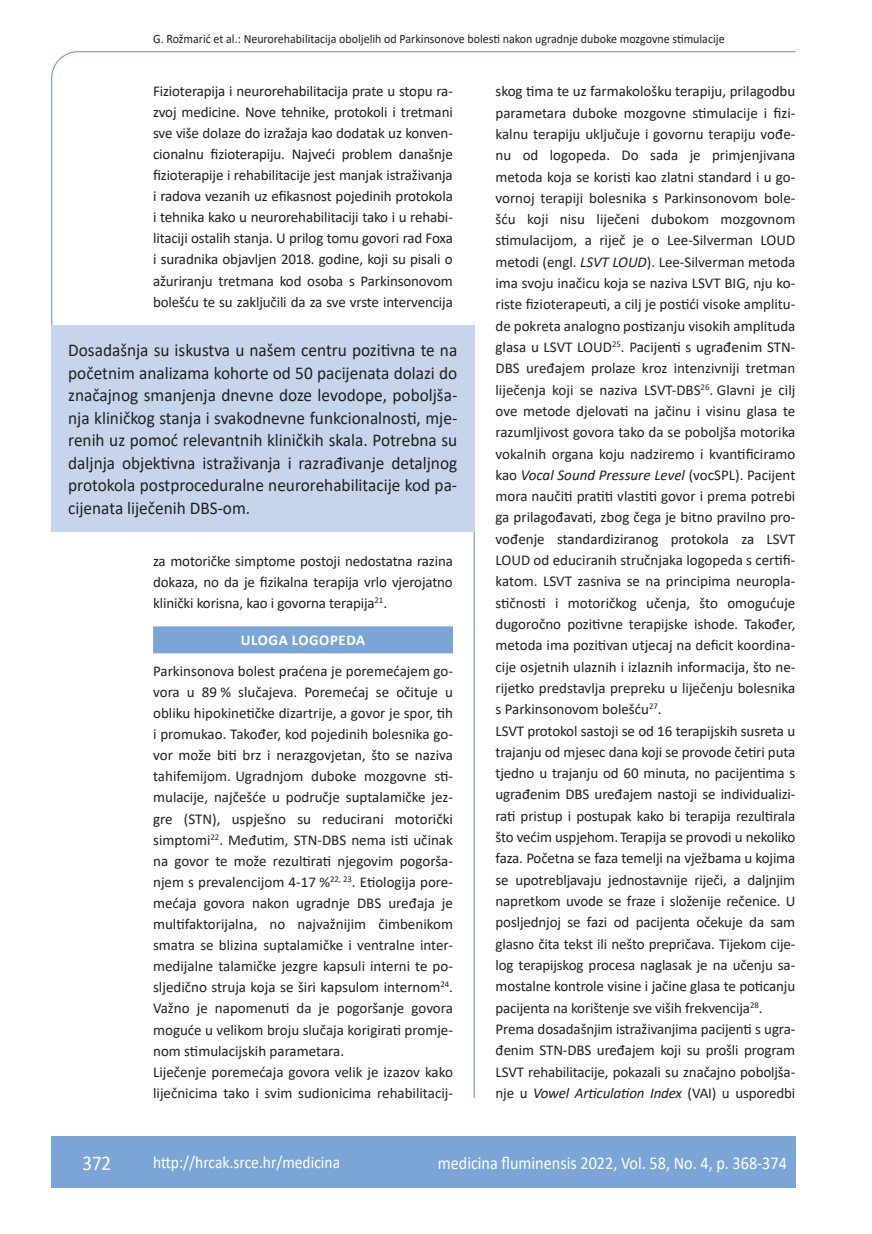
<style>
.page{position:relative;width:872px;height:1234px;background:#fff}
.page>*{position:absolute;margin:0;border:0;box-sizing:border-box;transform-origin:0 0}
.t1{font:21px "Calibri";color:#fff;scale:.9 1}
.t2{font:18px/22.5px "Calibri";color:#231f20;text-align:justify;scale:.96 1}
.t3{font:18px "Calibri";color:#fff;scale:.9 1}
.t4{font:17.25px "Calibri";color:#fff;scale:.9 1}
.t5{font:15px/21.3px "Calibri";color:#231f20;text-align:justify}
.t6{font:700 15px "Calibri";letter-spacing:.04em;color:#fff}
.t7{font:12.75px "Calibri";color:#231f20;scale:.94 1}
.s1{font-style:italic}
</style>
<div class="page">
<svg style="left:51px;top:51px;width:745px;height:275px"></svg>
<hr style="left:473px;top:531px;width:2px;height:566px;background:#7ca5d7">
<div style="left:51px;top:1135px;width:744px;height:51px;background:#7ca5d7"></div>
<div style="left:51px;top:325px;width:423px;height:207px;background:#c6d5ec"></div>
<div style="left:153px;top:626px;width:300px;height:27px;background:#7ca5d7"></div>
<p class="t7" style="left:153px;top:29px;width:609px">G. Rožmarić et al.: Neurorehabilitacija oboljelih od Parkinsonove bolesti nakon ugradnje duboke mozgovne stimulacije</p>
<p class="t5" style="left:153px;top:80px;width:301px">Fizioterapija i neurorehabilitacija prate u stopu ra&shy;zvoj medicine. Nove tehnike, protokoli i tretmani sve više dolaze do izražaja kao dodatak uz konven&shy;cionalnu fizioterapiju. Najveći problem današnje fizioterapije i rehabilitacije jest manjak istraživanja i radova vezanih uz efikasnost pojedinih protokola i tehnika kako u neurorehabilitaciji tako i u rehabi&shy;litaciji ostalih stanja. U prilog tomu govori rad Foxa i suradnika objavljen 2018. godine, koji su pisali o ažuriranju tretmana kod osoba s Parkinsonovom bolešću te su zaključili da za sve vrste intervencija</p>
<p class="t5" style="left:495px;top:80px;width:301px;text-align:left">skog tima te uz farmakološku terapiju, prilagodbu parametara duboke mozgovne stimulacije i fizi&shy;kalnu terapiju uključuje i govornu terapiju vođe&shy;nu od logopeda. Do sada je primjenjivana metoda koja se koristi kao zlatni standard i u go&shy;vornoj terapiji bolesnika s Parkinsonovom bole&shy;šću koji nisu liječeni dubokom mozgovnom stimulacijom, a riječ je o Lee-Silverman LOUD metodi (engl. <span class="s1">LSVT LOUD</span>). Lee-Silverman metoda ima svoju inačicu koja se naziva LSVT BIG, nju ko&shy;riste fizioterapeuti, a cilj je postići visoke amplitu&shy;de pokreta analogno postizanju visokih amplituda glasa u LSVT LOUD<sup>25</sup>. Pacijenti s ugrađenim STN-DBS uređajem prolaze kroz intenzivniji tretman liječenja koji se naziva LSVT-DBS<sup>26</sup>. Glavni je cilj ove metode djelovati na jačinu i visinu glasa te razumljivost govora tako da se poboljša motorika vokalnih organa koju nadziremo i kvantificiramo kao <span class="s1">Vocal Sound Pressure Level</span> (vocSPL). Pacijent mora naučiti pratiti vlastiti govor i prema potrebi ga prilagođavati, zbog čega je bitno pravilno pro&shy;vođenje standardiziranog protokola za LSVT LOUD od educiranih stručnjaka logopeda s certifi&shy;katom. LSVT zasniva se na principima neuropla&shy;stičnosti i motoričkog učenja, što omogućuje dugoročno pozitivne terapijske ishode. Također, metoda ima pozitivan utjecaj na deficit koordina&shy;cije osjetnih ulaznih i izlaznih informacija, što ne&shy;rijetko predstavlja prepreku u liječenju bolesnika s Parkinsonovom bolešću<sup>27</sup>.<br>LSVT protokol sastoji se od 16 terapijskih susreta u trajanju od mjesec dana koji se provode četiri puta tjedno u trajanju od 60 minuta, no pacijentima s ugrađenim DBS uređajem nastoji se individualizi&shy;rati pristup i postupak kako bi terapija rezultirala što većim uspjehom.Terapija se provodi u nekoliko faza. Početna se faza temelji na vježbama u kojima se upotrebljavaju jednostavnije riječi, a daljnjim napretkom uvode se fraze i složenije rečenice. U posljednjoj se fazi od pacijenta očekuje da sam glasno čita tekst ili nešto prepričava. Tijekom cije&shy;log terapijskog procesa naglasak je na učenju sa&shy;mostalne kontrole visine i jačine glasa te poticanju pacijenta na korištenje sve viših frekvencija<sup>28</sup>.<br>Prema dosadašnjim istraživanjima pacijenti s ugra&shy;đenim STN-DBS uređajem koji su prošli program LSVT rehabilitacije, pokazali su značajno poboljša&shy;nje u <span class="s1">Vowel Articulation Index</span> (VAI) u usporedbi</p>
<p class="t2" style="left:68px;top:338px;width:407px">Dosadašnja su iskustva u našem centru pozitivna te na početnim analizama kohorte od 50 pacijenata dolazi do značajnog smanjenja dnevne doze levodope, poboljša&shy;nja kliničkog stanja i svakodnevne funkcionalnosti, mje&shy;renih uz pomoć relevantnih kliničkih skala. Potrebna su daljnja objektivna istraživanja i razrađivanje detaljnog protokola postproceduralne neurorehabilitacije kod pa&shy;cijenata liječenih DBS-om.</p>
<p class="t5" style="left:153px;top:549px;width:301px">za motoričke simptome postoji nedostatna razina dokaza, no da je fizikalna terapija vrlo vjerojatno klinički korisna, kao i govorna terapija<sup>21</sup>.</p>
<p class="t6" style="left:241px;top:629px;width:126px">ULOGA LOGOPEDA</p>
<p class="t5" style="left:153px;top:659px;width:301px;text-align:left">Parkinsonova bolest praćena je poremećajem go&shy;vora u 89 % slučajeva. Poremećaj se očituje u obliku hipokinetičke dizartrije, a govor je spor, tih i promukao. Također, kod pojedinih bolesnika go&shy;vor može biti brz i nerazgovjetan, što se naziva tahifemijom. Ugradnjom duboke mozgovne sti&shy;mulacije, najčešće u područje suptalamičke jez&shy;gre (STN), uspješno su reducirani motorički simptomi<sup>22</sup>. Međutim, STN-DBS nema isti učinak na govor te može rezultirati njegovim pogorša&shy;njem s prevalencijom 4-17 %<sup>22,</sup> <sup>23</sup>. Etiologija pore&shy;mećaja govora nakon ugradnje DBS uređaja je multifaktorijalna, no najvažnijim čimbenikom smatra se blizina suptalamičke i ventralne inter&shy;medijalne talamičke jezgre kapsuli interni te po&shy;sljedično struja koja se širi kapsulom internom<sup>24</sup>.<br>Važno je napomenuti da je pogoršanje govora moguće u velikom broju slučaja korigirati promje&shy;nom stimulacijskih parametara.<br>Liječenje poremećaja govora velik je izazov kako liječnicima tako i svim sudionicima rehabilitacij-</p>
<h1 class="t1" style="left:82px;top:1147px;width:33px">372</h1>
<p class="t4" style="left:153px;top:1149px;width:209px">http://hrcak.srce.hr/medicina</p>
<p class="t3" style="left:438px;top:1149px;width:389px">medicina fluminensis 2022, Vol. 58, No. 4, p. 368-374</p>
</div>
